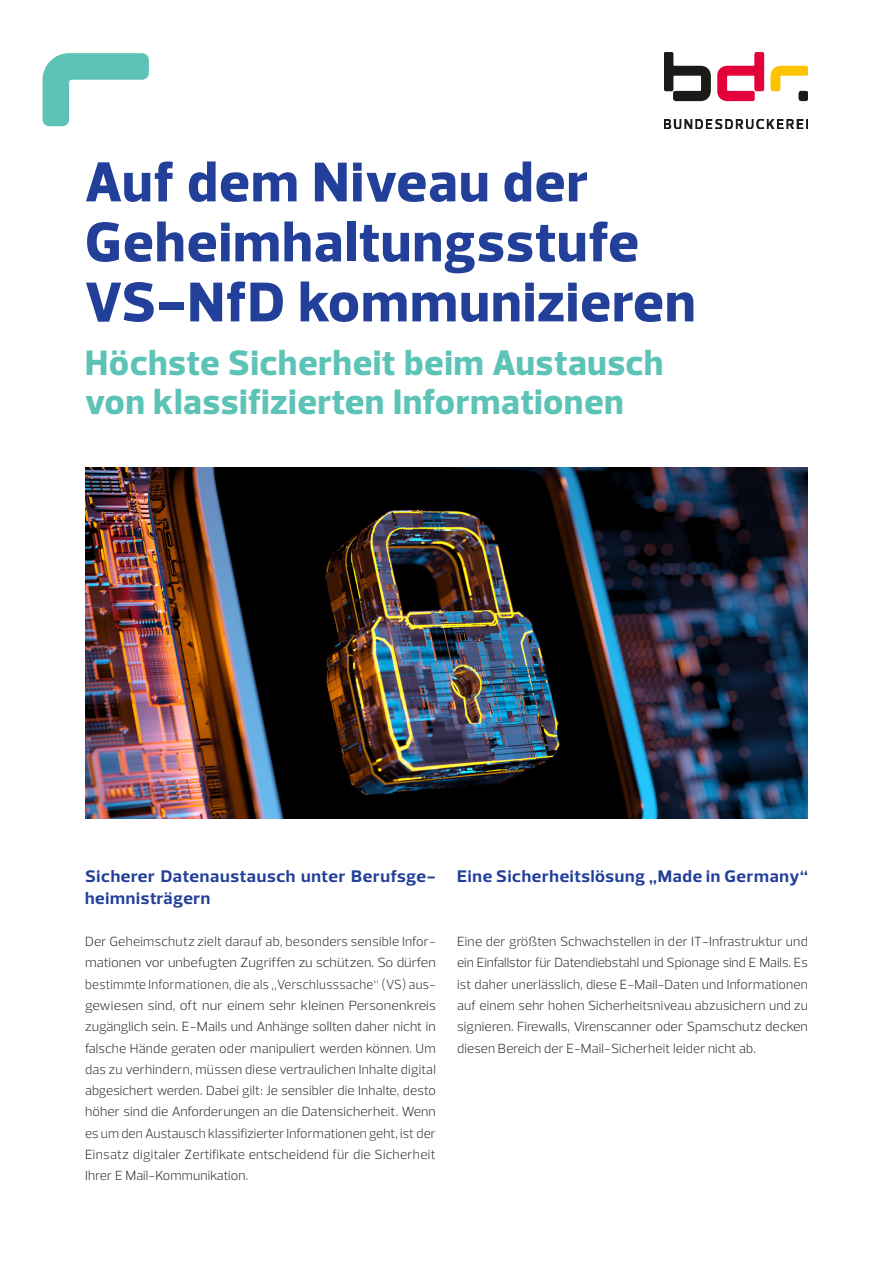
<style>
.page{position:relative;width:893px;height:1263px;background:#fff}
.page>*{position:absolute;margin:0;border:0;box-sizing:border-box;transform-origin:0 0}
.H1_Headline{font:800 57px/60px "Prelo";letter-spacing:.03em;color:#223f99}
.H1_Headline-2{font:800 36px "Prelo";letter-spacing:.03em;color:#5cc3b6}
.Fließtext_Prelo_Ligh{font:700 17.1px/21.3px "Prelo";letter-spacing:.04em;color:#223f99;scale:1.06 1}
.Fließtext_Prelo_Ligh-2{font:700 17.1px "Prelo";letter-spacing:.04em;color:#223f99;scale:1.05 1}
.Fließtext_Prelo_Ligh-3{font:300 13.5px/21.3px "Prelo";letter-spacing:.01em;color:#231f20;text-align:justify}
</style>
<div class="page">
<svg style="left:43px;top:53px;width:106px;height:73px"></svg>
<img style="left:85px;top:468px;width:723px;height:351px">
<img style="left:665px;top:52px;width:143px;height:76px">
<p class="H1_Headline" style="left:85px;top:153px;width:612px">Auf dem Niveau der<br>Geheimhaltungsstufe<br>VS-NfD kommunizieren</p>
<p class="H1_Headline-2" style="left:85px;top:341px;width:580px">Höchste Sicherheit beim Austausch</p>
<p class="H1_Headline-2" style="left:85px;top:380px;width:540px">von klassifizierten Informationen</p>
<p class="Fließtext_Prelo_Ligh" style="left:85px;top:866px;width:332px">Sicherer Datenaustausch unter Berufsge&shy;heimnisträgern</p>
<p class="Fließtext_Prelo_Ligh-3" style="left:85px;top:931px;width:352px">Der Geheimschutz zielt darauf ab, besonders sensible Infor&shy;mationen vor unbefugten Zugriffen zu schützen. So dürfen bestimmte Informationen, die als „Verschlusssache“ (VS) aus&shy;gewiesen sind, oft nur einem sehr kleinen Personenkreis zugänglich sein. E-Mails und Anhänge sollten daher nicht in falsche Hände geraten oder manipuliert werden können. Um das zu verhindern, müssen diese vertraulichen Inhalte digital abgesichert werden. Dabei gilt: Je sensibler die Inhalte, desto höher sind die Anforderungen an die Datensicherheit. Wenn es um den Austausch klassifizierter Informationen geht, ist der Einsatz digitaler Zertifikate entscheidend für die Sicherheit Ihrer E Mail-Kommunikation.</p>
<p class="Fließtext_Prelo_Ligh-2" style="left:457px;top:866px;width:336px">Eine Sicherheitslösung „Made in Germany“</p>
<p class="Fließtext_Prelo_Ligh-3" style="left:457px;top:931px;width:352px">Eine der größten Schwachstellen in der IT-Infrastruktur und ein Einfallstor für Datendiebstahl und Spionage sind E Mails. Es ist daher unerlässlich, diese E-Mail-Daten und Informationen auf einem sehr hohen Sicherheitsniveau abzusichern und zu signieren. Firewalls, Virenscanner oder Spamschutz decken diesen Bereich der E-Mail-Sicherheit leider nicht ab.</p>
</div>
